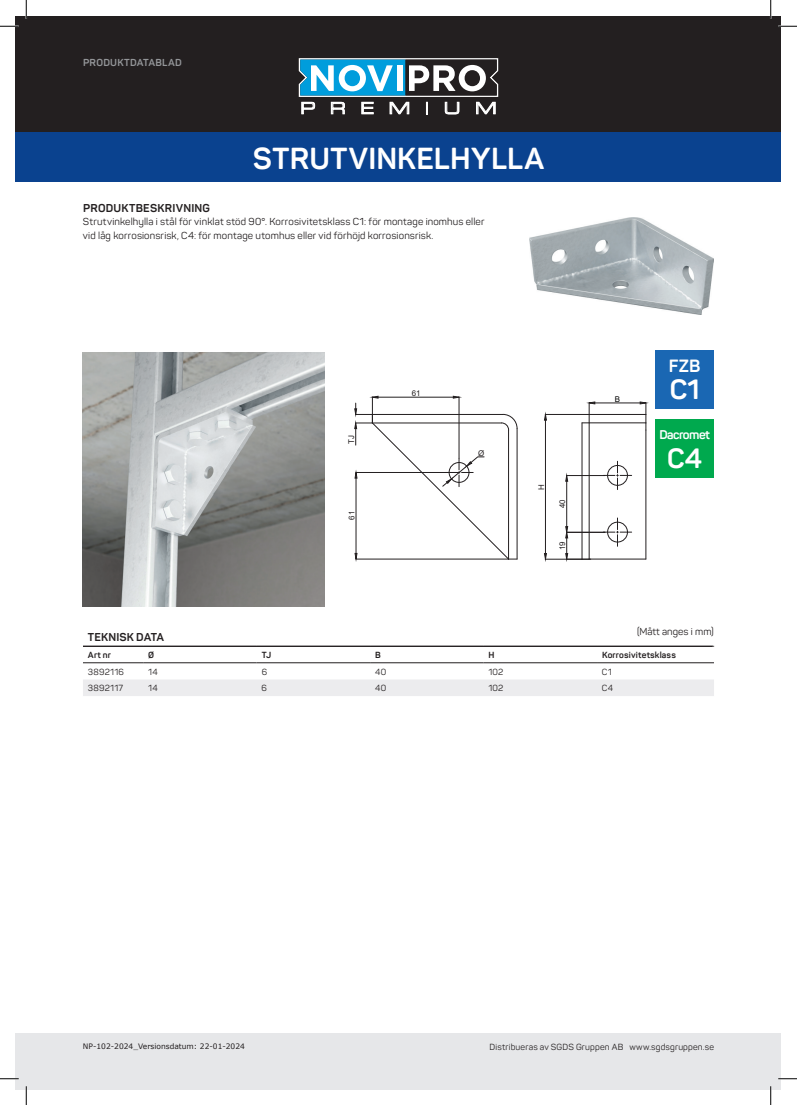
<style>
.page{position:relative;width:797px;height:1105px;background:#fff}
.page>*{position:absolute;margin:0;border:0;box-sizing:border-box;transform-origin:0 0}
.t1{font:700 30px "Panton";letter-spacing:.015em;color:#fff}
.t2{font:700 27.5px "Panton";color:#fff}
.t3{font:700 17.5px "Panton";color:#fff}
.t4{font:700 12.5px "Panton";letter-spacing:-.04em;color:#fff}
.t5{font:700 11.25px "Panton";letter-spacing:.02em;color:#231f20}
.t6{font:10px/13.5px "Panton";letter-spacing:.015em;color:#231f20}
.t7{font:700 10px "Panton";letter-spacing:.025em;color:#939598}
.t8{font:8.75px "Panton";letter-spacing:.025em;color:#231f20}
.t9{font:700 8.75px "Panton";letter-spacing:.025em;color:#231f20}
.t10{font:7.88px "Arial";color:#231f20}
.t11{font:7.88px "Arial";color:#000001}
.t12{font:7.5px "Verdana";color:#231f20}
</style>
<div class="page">
<div style="left:16px;top:1033px;width:765px;height:56px;background:#e6e7e9"></div>
<div style="left:16px;top:16px;width:765px;height:117px;background:#231f20"></div>
<div style="left:16px;top:133px;width:765px;height:49px;background:#0a428f"></div>
<svg style="left:299px;top:58px;width:199px;height:57px"></svg>
<img style="left:529px;top:217px;width:184px;height:97px">
<img style="left:83px;top:352px;width:241px;height:254px">
<svg style="left:544px;top:401px;width:105px;height:161px"></svg>
<svg style="left:354px;top:395px;width:164px;height:167px"></svg>
<svg style="left:83px;top:663px;width:631px;height:33px"></svg>
<hr style="left:597px;top:646px;width:117px;height:1px;background:#231f20">
<hr style="left:83px;top:662px;width:60px;height:1px;background:#231f20">
<hr style="left:143px;top:662px;width:114px;height:1px;background:#231f20">
<hr style="left:257px;top:662px;width:113px;height:1px;background:#231f20">
<hr style="left:370px;top:662px;width:113px;height:1px;background:#231f20">
<hr style="left:483px;top:662px;width:114px;height:1px;background:#231f20">
<hr style="left:597px;top:662px;width:117px;height:1px;background:#231f20">
<hr style="left:83px;top:646px;width:629px;height:1px;background:#231f20">
<div style="left:655px;top:419px;width:59px;height:58px;background:#00a94e"></div>
<div style="left:655px;top:350px;width:59px;height:58px;background:#1a67b3"></div>
<svg style="left:0;top:25px;width:19px;height:2px"></svg>
<svg style="left:778px;top:25px;width:19px;height:2px"></svg>
<svg style="left:0;top:1078px;width:19px;height:1px"></svg>
<svg style="left:778px;top:1078px;width:19px;height:1px"></svg>
<svg style="left:25px;top:0;width:2px;height:19px"></svg>
<svg style="left:25px;top:1086px;width:2px;height:19px"></svg>
<svg style="left:770px;top:0;width:1px;height:19px"></svg>
<svg style="left:770px;top:1086px;width:1px;height:19px"></svg>
<p class="t7" style="left:83px;top:56px;width:100px">PRODUKTDATABLAD</p>
<h1 class="t1" style="left:253px;top:140px;width:292px">STRUTVINKELHYLLA</h1>
<p class="t5" style="left:83px;top:201px;width:128px">PRODUKTBESKRIVNING</p>
<p class="t6" style="left:83px;top:215px;width:403px">Strutvinkelhylla i stål för vinklat stöd 90°. Korrosivitetsklass C1: för montage inomhus eller vid låg korrosionsrisk, C4: för montage utomhus eller vid förhöjd korrosionsrisk.</p>
<p class="t10" style="left:346px;top:444px;width:10px;rotate:-90deg">TJ</p>
<p class="t10" style="left:346px;top:520px;width:10px;rotate:-90deg">61</p>
<p class="t10" style="left:412px;top:387px;width:10px">61</p>
<p class="t10" style="left:478px;top:447px;width:8px">Ø</p>
<p class="t10" style="left:536px;top:490px;width:7px;rotate:-90deg">H</p>
<p class="t10" style="left:557px;top:508px;width:10px;rotate:-90deg">40</p>
<p class="t10" style="left:557px;top:550px;width:10px;rotate:-90deg">19</p>
<p class="t11" style="left:614px;top:393px;width:7px">B</p>
<h3 class="t3" style="left:669px;top:355px;width:33px">FZB</h3>
<h2 class="t2" style="left:670px;top:372px;width:31px">C1</h2>
<p class="t4" style="left:659px;top:426px;width:52px">Dacromet</p>
<h2 class="t2" style="left:667px;top:441px;width:36px">C4</h2>
<p class="t6" style="left:637px;top:625px;width:78px">(Mått anges i mm)</p>
<p class="t5" style="left:88px;top:630px;width:77px">TEKNISK DATA</p>
<p class="t9" style="left:88px;top:649px;width:25px">Art nr</p>
<p class="t9" style="left:148px;top:649px;width:7px">Ø</p>
<p class="t9" style="left:262px;top:649px;width:11px">TJ</p>
<p class="t9" style="left:375px;top:649px;width:7px">B</p>
<p class="t9" style="left:488px;top:649px;width:8px">H</p>
<p class="t9" style="left:602px;top:649px;width:75px">Korrosivitetsklass</p>
<p class="t8" style="left:88px;top:666px;width:37px">3892116</p>
<p class="t8" style="left:148px;top:666px;width:11px">14</p>
<p class="t8" style="left:262px;top:666px;width:7px">6</p>
<p class="t8" style="left:375px;top:666px;width:13px">40</p>
<p class="t8" style="left:488px;top:666px;width:16px">102</p>
<p class="t8" style="left:602px;top:666px;width:11px">C1</p>
<p class="t8" style="left:88px;top:683px;width:37px">3892117</p>
<p class="t8" style="left:148px;top:683px;width:11px">14</p>
<p class="t8" style="left:262px;top:683px;width:7px">6</p>
<p class="t8" style="left:375px;top:683px;width:13px">40</p>
<p class="t8" style="left:488px;top:683px;width:16px">102</p>
<p class="t8" style="left:602px;top:683px;width:13px">C4</p>
<p class="t12" style="left:83px;top:1041px;width:163px">NP-102-2024_Versionsdatum: 22-01-2024</p>
<p class="t8" style="left:489px;top:1041px;width:226px">Distribueras av SGDS Gruppen AB www.sgdsgruppen.se</p>
</div>
